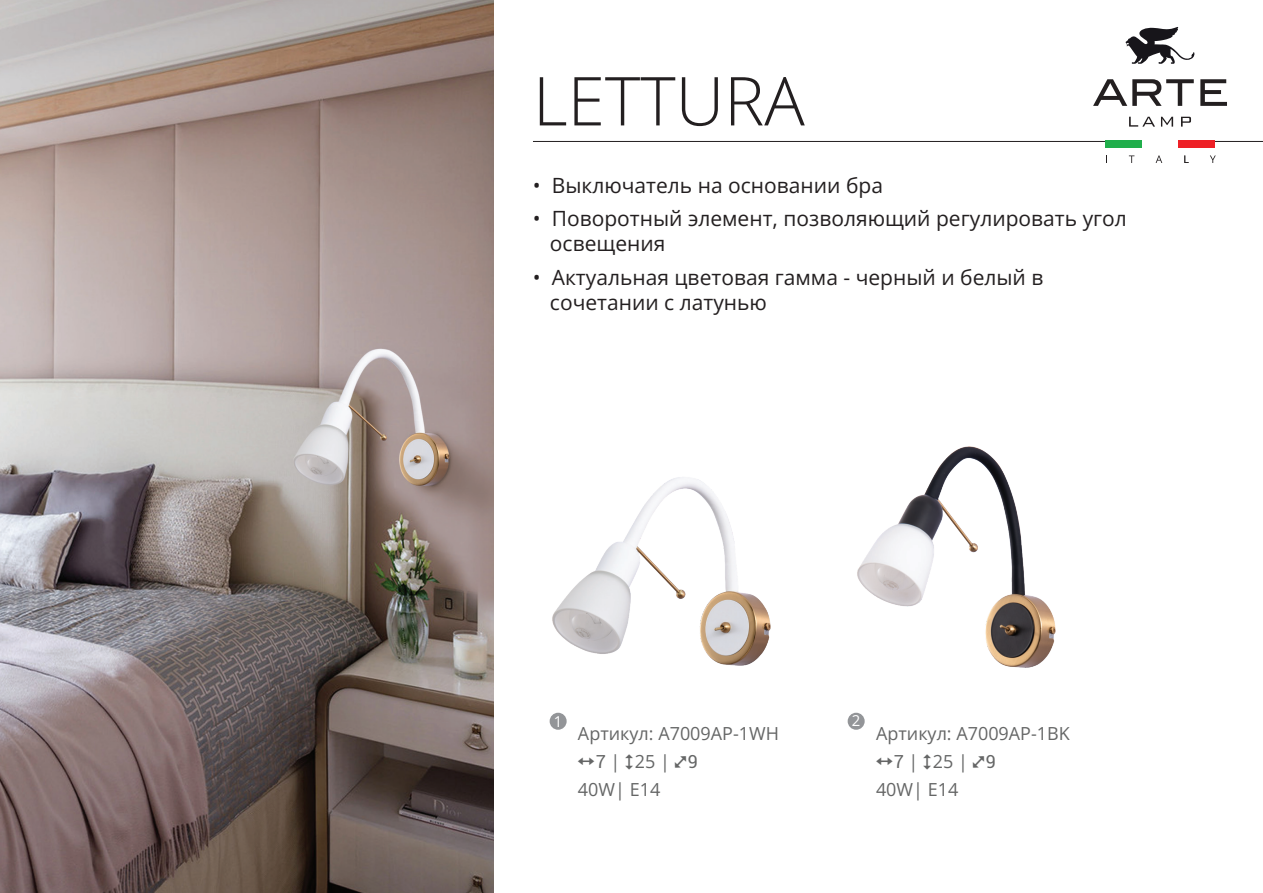
<style>
.page{position:relative;width:1263px;height:893px;background:#fff}
.page>*{position:absolute;margin:0;border:0;box-sizing:border-box;transform-origin:0 0}
.t1{font:300 67.5px "Open Sans";color:#231f20}
.t2{font:21px/25.2px "Open Sans";color:#231f20}
.t3{font:18px "Open Sans";color:#656666}
.t4{font:15px "Open Sans";color:#fff}
</style>
<div class="page">
<hr style="left:533px;top:141px;width:730px;height:1px;background:#231f20">
<div style="left:848px;top:713px;width:17px;height:17px;background:#939598;border-radius:50%"></div>
<div style="left:550px;top:713px;width:17px;height:17px;background:#939598;border-radius:50%"></div>
<div style="left:1105px;top:140px;width:36px;height:7px;background:#20ae4b"></div>
<div style="left:1141px;top:140px;width:37px;height:7px;background:#fff"></div>
<div style="left:1178px;top:140px;width:37px;height:7px;background:#ee2026"></div>
<svg style="left:1129px;top:155px;width:5px;height:8px"></svg>
<svg style="left:1156px;top:155px;width:6px;height:8px"></svg>
<svg style="left:1184px;top:155px;width:4px;height:8px"></svg>
<svg style="left:1210px;top:155px;width:6px;height:8px"></svg>
<svg style="left:1093px;top:79px;width:101px;height:27px"></svg>
<svg style="left:1200px;top:79px;width:27px;height:27px"></svg>
<svg style="left:1125px;top:27px;width:70px;height:37px"></svg>
<svg style="left:1129px;top:117px;width:26px;height:10px"></svg>
<svg style="left:1161px;top:117px;width:12px;height:10px"></svg>
<svg style="left:1181px;top:117px;width:10px;height:10px"></svg>
<img style="left:552px;top:477px;width:219px;height:189px">
<img style="left:857px;top:446px;width:199px;height:222px">
<img style="left:0;top:0;width:493px;height:893px">
<h1 class="t1" style="left:533px;top:55px;width:273px">LETTURA</h1>
<p class="t2" style="left:533px;top:172px;width:352px">• Выключатель на основании бра</p>
<p class="t2" style="left:550px;top:205px;width:578px;text-indent:-17px">• Поворотный элемент, позволяющий регулировать угол освещения</p>
<p class="t2" style="left:550px;top:264px;width:495px;text-indent:-17px">• Актуальная цветовая гамма - черный и белый в сочетании с латунью</p>
<p class="t4" style="left:554px;top:711px;width:10px">1</p>
<p class="t3" style="left:578px;top:722px;width:203px">Артикул: A7009AP-1WH</p>
<p class="t3" style="left:610px;top:750px;width:61px">| 25 |</p>
<p class="t3" style="left:578px;top:777px;width:84px">40W| E14</p>
<p class="t4" style="left:852px;top:710px;width:10px">2</p>
<p class="t3" style="left:876px;top:722px;width:195px">Артикул: A7009AP-1BK</p>
<p class="t3" style="left:908px;top:750px;width:61px">| 25 |</p>
<p class="t3" style="left:876px;top:777px;width:84px">40W| E14</p>
</div>
